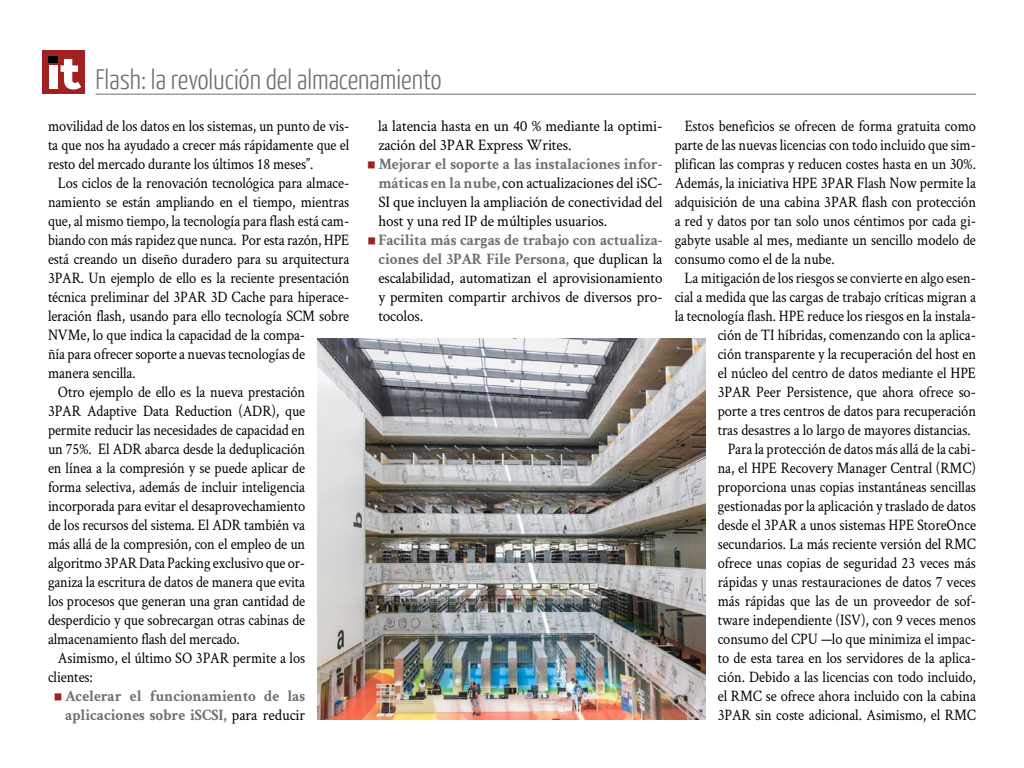
<style>
.page{position:relative;width:1024px;height:768px;background:#fff}
.page>*{position:absolute;margin:0;border:0;box-sizing:border-box;transform-origin:0 0}
.t1{font:300 28px "Yanone Kaffeesatz";color:#706f6f}
.t2{font:16px/19px "Crimson Text";letter-spacing:-.005em;color:#000;text-align:justify;scale:.9 1}
.t3{font:16px/19px "Crimson Text";letter-spacing:-.005em;color:#000;text-align:justify;scale:.95 1}
.t4{font:700 16px/19px "Crimson Text";letter-spacing:-.005em;color:#706f6f;scale:.95 1}
.s1{font-weight:400;color:#000}
.s2{font-weight:700;color:#706f6f}
</style>
<div class="page">
<div style="left:42px;top:50px;width:43px;height:44px;background:#a0211f"></div>
<div style="left:49px;top:56px;width:9px;height:6px;background:#000"></div>
<div style="left:49px;top:65px;width:9px;height:24px;background:#fff"></div>
<svg style="left:61px;top:59px;width:20px;height:31px"></svg>
<hr style="left:96px;top:94px;width:880px;height:1px;background:#706f6f">
<img style="left:317px;top:339px;width:389px;height:381px">
<h1 class="t1" style="left:96px;top:62px;width:348px">Flash: la revolución del almacenamiento</h1>
<p class="t2" style="left:48px;top:116px;width:336px">movilidad de los datos en los sistemas, un punto de vis&shy;ta que nos ha ayudado a crecer más rápidamente que el resto del mercado durante los últimos 18 meses”.</p>
<p class="t2" style="left:58px;top:173px;width:325px">Los ciclos de la renovación tecnológica para almace-</p>
<p class="t2" style="left:48px;top:192px;width:336px">namiento se están ampliando en el tiempo, mientras</p>
<p class="t2" style="left:48px;top:211px;width:336px">que, al mismo tiempo, la tecnología para flash está cam-</p>
<p class="t2" style="left:48px;top:230px;width:336px">biando con más rapidez que nunca. Por esta razón, HPE</p>
<p class="t2" style="left:48px;top:249px;width:336px">está creando un diseño duradero para su arquitectura</p>
<p class="t2" style="left:48px;top:268px;width:336px">3PAR. Un ejemplo de ello es la reciente presentación</p>
<p class="t2" style="left:48px;top:287px;width:336px">técnica preliminar del 3PAR 3D Cache para hiperace-</p>
<p class="t2" style="left:48px;top:306px;width:336px">leración flash, usando para ello tecnología SCM sobre</p>
<p class="t2" style="left:48px;top:325px;width:287px">NVMe, lo que indica la capacidad de la compa-</p>
<p class="t2" style="left:48px;top:344px;width:287px">ñía para ofrecer soporte a nuevas tecnologías de</p>
<p class="t2" style="left:48px;top:363px;width:99px">manera sencilla.</p>
<p class="t2" style="left:58px;top:382px;width:276px">Otro ejemplo de ello es la nueva prestación</p>
<p class="t2" style="left:48px;top:401px;width:287px">3PAR Adaptive Data Reduction (ADR), que</p>
<p class="t2" style="left:48px;top:420px;width:287px">permite reducir las necesidades de capacidad en</p>
<p class="t2" style="left:48px;top:439px;width:287px">un 75%. El ADR abarca desde la deduplicación</p>
<p class="t2" style="left:48px;top:458px;width:287px">en línea a la compresión y se puede aplicar de</p>
<p class="t2" style="left:48px;top:477px;width:287px">forma selectiva, además de incluir inteligencia</p>
<p class="t2" style="left:48px;top:496px;width:287px">incorporada para evitar el desaprovechamiento</p>
<p class="t2" style="left:48px;top:515px;width:287px">de los recursos del sistema. El ADR también va</p>
<p class="t2" style="left:48px;top:534px;width:287px">más allá de la compresión, con el empleo de un</p>
<p class="t2" style="left:48px;top:553px;width:287px">algoritmo 3PAR Data Packing exclusivo que or-</p>
<p class="t2" style="left:48px;top:572px;width:287px">ganiza la escritura de datos de manera que evita</p>
<p class="t2" style="left:48px;top:591px;width:287px">los procesos que generan una gran cantidad de</p>
<p class="t2" style="left:48px;top:610px;width:287px">desperdicio y que sobrecargan otras cabinas de</p>
<p class="t2" style="left:48px;top:629px;width:215px">almacenamiento flash del mercado.</p>
<p class="t2" style="left:58px;top:648px;width:276px">Asimismo, el último SO 3PAR permite a los</p>
<p class="t2" style="left:48px;top:667px;width:51px">clientes:</p>
<p class="t4" style="left:65px;top:686px;width:254px">Acelerar el funcionamiento de las aplicaciones sobre iSCSI, <span class="s1">para reducir</span></p>
<p class="t3" style="left:378px;top:116px;width:301px">la latencia hasta en un 40 % mediante la optimi&shy;zación del 3PAR Express Writes.</p>
<p class="t3" style="left:378px;top:154px;width:301px"><span class="s2">Mejorar el soporte a las instalaciones infor&shy;máticas en la nube,</span> con actualizaciones del iSC-SI que incluyen la ampliación de conectividad del host y una red IP de múltiples usuarios.</p>
<p class="t3" style="left:378px;top:230px;width:301px"><span class="s2">Facilita más cargas de trabajo con actualiza&shy;ciones del 3PAR File Persona,</span> que duplican la escalabilidad, automatizan el aprovisionamiento y permiten compartir archivos de diversos pro&shy;tocolos.</p>
<p class="t2" style="left:675px;top:116px;width:336px;text-indent:10px">Estos beneficios se ofrecen de forma gratuita como parte de las nuevas licencias con todo incluido que sim&shy;plifican las compras y reducen costes hasta en un 30%.<br>Además, la iniciativa HPE 3PAR Flash Now permite la adquisición de una cabina 3PAR flash con protección a red y datos por tan solo unos céntimos por cada gi&shy;gabyte usable al mes, mediante un sencillo modelo de consumo como el de la nube.</p>
<p class="t2" style="left:685px;top:268px;width:325px">La mitigación de los riesgos se convierte en algo esen-</p>
<p class="t2" style="left:675px;top:287px;width:336px">cial a medida que las cargas de trabajo críticas migran a</p>
<p class="t2" style="left:675px;top:306px;width:336px">la tecnología flash. HPE reduce los riesgos en la instala-</p>
<p class="t2" style="left:718px;top:325px;width:288px">ción de TI híbridas, comenzando con la aplica-</p>
<p class="t2" style="left:718px;top:344px;width:289px">ción transparente y la recuperación del host en</p>
<p class="t2" style="left:718px;top:363px;width:288px">el núcleo del centro de datos mediante el HPE</p>
<p class="t2" style="left:718px;top:382px;width:288px">3PAR Peer Persistence, que ahora ofrece so-</p>
<p class="t2" style="left:718px;top:401px;width:289px">porte a tres centros de datos para recuperación</p>
<p class="t2" style="left:718px;top:420px;width:283px">tras desastres a lo largo de mayores distancias.</p>
<p class="t2" style="left:728px;top:439px;width:277px">Para la protección de datos más allá de la cabi-</p>
<p class="t2" style="left:718px;top:458px;width:289px">na, el HPE Recovery Manager Central (RMC)</p>
<p class="t2" style="left:718px;top:477px;width:289px">proporciona unas copias instantáneas sencillas</p>
<p class="t2" style="left:718px;top:496px;width:289px">gestionadas por la aplicación y traslado de datos</p>
<p class="t2" style="left:718px;top:515px;width:289px">desde el 3PAR a unos sistemas HPE StoreOnce</p>
<p class="t2" style="left:718px;top:534px;width:289px">secundarios. La más reciente versión del RMC</p>
<p class="t2" style="left:718px;top:553px;width:289px">ofrece unas copias de seguridad 23 veces más</p>
<p class="t2" style="left:718px;top:572px;width:289px">rápidas y unas restauraciones de datos 7 veces</p>
<p class="t2" style="left:718px;top:591px;width:288px">más rápidas que las de un proveedor de sof-</p>
<p class="t2" style="left:718px;top:610px;width:288px">tware independiente (ISV), con 9 veces menos</p>
<p class="t2" style="left:718px;top:629px;width:288px">consumo del CPU —lo que minimiza el impac-</p>
<p class="t2" style="left:718px;top:648px;width:288px">to de esta tarea en los servidores de la aplica-</p>
<p class="t2" style="left:718px;top:667px;width:289px">ción. Debido a las licencias con todo incluido,</p>
<p class="t2" style="left:718px;top:686px;width:289px">el RMC se ofrece ahora incluido con la cabina</p>
<p class="t2" style="left:718px;top:705px;width:289px">3PAR sin coste adicional. Asimismo, el RMC</p>
</div>
